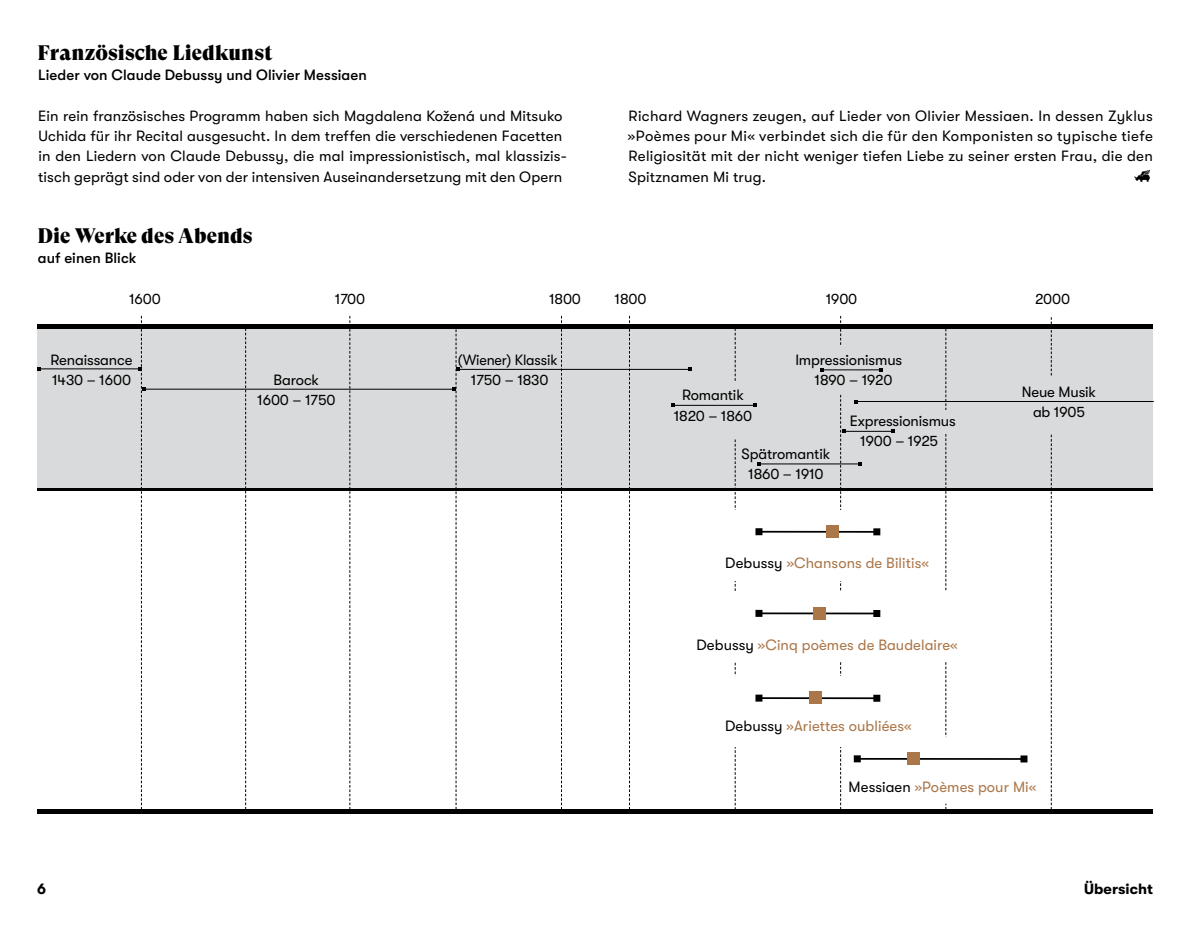
<style>
.page{position:relative;width:1191px;height:943px;background:#fff}
.page>*{position:absolute;margin:0;border:0;box-sizing:border-box;transform-origin:0 0}
.t1{font:21px "GT Super Display Super";color:#000}
.t2{font:14.88px/20.3px "GT Walsheim";letter-spacing:.01em;color:#000}
.t3{font:14.88px/20.3px "GT Walsheim";letter-spacing:-.01em;color:#000;text-align:center}
.t4{font:14.88px "GT Walsheim";letter-spacing:.005em;color:#ab7648}
.t5{font:500 14.88px "GT Walsheim";letter-spacing:.005em;color:#000}
.t6{font:14.88px/20.3px "GT Walsheim";letter-spacing:-.01em;color:#000;text-align:center;scale:.96 1}
.t7{font:700 14.88px "GT Walsheim";letter-spacing:.005em;color:#000}
.s1{color:#000}
</style>
<div class="page">
<div style="left:37px;top:809px;width:526px;height:5px;background:#000"></div>
<div style="left:562px;top:809px;width:591px;height:5px;background:#000"></div>
<img style="left:1134px;top:171px;width:16px;height:11px">
<div style="left:37px;top:326px;width:1116px;height:164px;background:#d9dadb"></div>
<hr style="left:37px;top:488px;width:526px;height:3px;background:#000">
<hr style="left:562px;top:488px;width:591px;height:3px;background:#000">
<div style="left:37px;top:324px;width:526px;height:5px;background:#000"></div>
<div style="left:562px;top:324px;width:591px;height:5px;background:#000"></div>
<svg style="left:1050px;top:317px;width:1px;height:59px"></svg>
<hr style="left:39px;top:368px;width:101px;height:1px;background:#000">
<hr style="left:144px;top:389px;width:310px;height:1px;background:#000">
<hr style="left:673px;top:405px;width:82px;height:1px;background:#000">
<svg style="left:671px;top:403px;width:4px;height:4px"></svg>
<hr style="left:758px;top:463px;width:102px;height:1px;background:#000">
<hr style="left:458px;top:369px;width:232px;height:1px;background:#000">
<svg style="left:688px;top:367px;width:4px;height:4px"></svg>
<svg style="left:734px;top:329px;width:1px;height:52px"></svg>
<svg style="left:138px;top:316px;width:8px;height:493px"></svg>
<svg style="left:245px;top:329px;width:1px;height:480px"></svg>
<svg style="left:349px;top:316px;width:1px;height:493px"></svg>
<svg style="left:561px;top:316px;width:1px;height:493px"></svg>
<svg style="left:629px;top:316px;width:1px;height:493px"></svg>
<svg style="left:452px;top:329px;width:7px;height:480px"></svg>
<svg style="left:734px;top:439px;width:1px;height:370px"></svg>
<svg style="left:1050px;top:434px;width:1px;height:375px"></svg>
<div style="left:712px;top:591px;width:256px;height:71px;background:#fff"></div>
<hr style="left:759px;top:612px;width:118px;height:2px;background:#000">
<div style="left:755px;top:610px;width:7px;height:7px;background:#000"></div>
<div style="left:813px;top:607px;width:12px;height:12px;background:#ab7648"></div>
<div style="left:728px;top:676px;width:187px;height:71px;background:#fff"></div>
<hr style="left:759px;top:697px;width:118px;height:2px;background:#000">
<div style="left:755px;top:694px;width:7px;height:7px;background:#000"></div>
<div style="left:809px;top:691px;width:12px;height:13px;background:#ab7648"></div>
<div style="left:722px;top:510px;width:218px;height:70px;background:#fff"></div>
<hr style="left:759px;top:531px;width:118px;height:1px;background:#000">
<div style="left:755px;top:528px;width:7px;height:7px;background:#000"></div>
<div style="left:826px;top:525px;width:13px;height:12px;background:#ab7648"></div>
<hr style="left:856px;top:401px;width:297px;height:1px;background:#000">
<hr style="left:821px;top:369px;width:59px;height:1px;background:#000">
<svg style="left:840px;top:316px;width:188px;height:493px"></svg>
<h1 class="t1" style="left:37px;top:41px;width:237px">Französische Liedkunst</h1>
<p class="t5" style="left:38px;top:66px;width:330px">Lieder von Claude Debussy und Olivier Messiaen</p>
<p class="t2" style="left:38px;top:105px;width:530px">Ein rein französisches Programm haben sich Magdalena Kožená und Mitsuko Uchida für ihr Recital ausgesucht. In dem treffen die verschiedenen Facetten in den Liedern von Claude Debussy, die mal impressionistisch, mal klassizis&shy;tisch geprägt sind oder von der intensiven Auseinandersetzung mit den Opern</p>
<p class="t2" style="left:628px;top:105px;width:526px;text-align:justify">Richard Wagners zeugen, auf Lieder von Olivier Messiaen. In dessen Zyklus »Poèmes pour Mi« verbindet sich die für den Komponisten so typische tiefe Religiosität mit der nicht weniger tiefen Liebe zu seiner ersten Frau, die den Spitznamen Mi trug.</p>
<h1 class="t1" style="left:37px;top:224px;width:216px">Die Werke des Abends</h1>
<p class="t5" style="left:38px;top:249px;width:100px">auf einen Blick</p>
<p class="t2" style="left:129px;top:288px;width:33px">1600</p>
<p class="t2" style="left:335px;top:288px;width:32px">1700</p>
<p class="t2" style="left:549px;top:288px;width:33px">1800</p>
<p class="t2" style="left:614px;top:288px;width:33px">1800</p>
<p class="t2" style="left:825px;top:288px;width:33px">1900</p>
<p class="t2" style="left:1035px;top:288px;width:36px">2000</p>
<p class="t3" style="left:51px;top:349px;width:83px;text-align:left">Renaissance<br>1430 – 1600</p>
<p class="t3" style="left:257px;top:370px;width:80px">Barock<br>1600 – 1750</p>
<p class="t6" style="left:458px;top:349px;width:105px">(Wiener) Klassik<br>1750 – 1830</p>
<p class="t3" style="left:814px;top:349px;width:89px;text-align:left;text-indent:-19px">Impressionismus<br>1890 – 1920</p>
<p class="t3" style="left:674px;top:385px;width:80px">Romantik<br>1820 – 1860</p>
<p class="t3" style="left:741px;top:443px;width:90px">Spätromantik<br>1860 – 1910</p>
<p class="t3" style="left:849px;top:410px;width:107px">Expressionismus<br>1900 – 1925</p>
<p class="t4" style="left:725px;top:555px;width:205px"><span class="s1">Debussy</span> »Chansons de Bilitis«</p>
<p class="t4" style="left:696px;top:636px;width:262px"><span class="s1">Debussy</span> »Cinq poèmes de Baudelaire«</p>
<p class="t4" style="left:725px;top:717px;width:188px"><span class="s1">Debussy</span> »Ariettes oubliées«</p>
<p class="t3" style="left:1021px;top:381px;width:76px">Neue Musik ab 1905</p>
<p class="t4" style="left:848px;top:778px;width:189px"><span class="s1">Messiaen</span> »Poèmes pour Mi«</p>
<p class="t7" style="left:37px;top:880px;width:10px">6</p>
<p class="t7" style="left:1084px;top:880px;width:70px">Übersicht</p>
</div>
